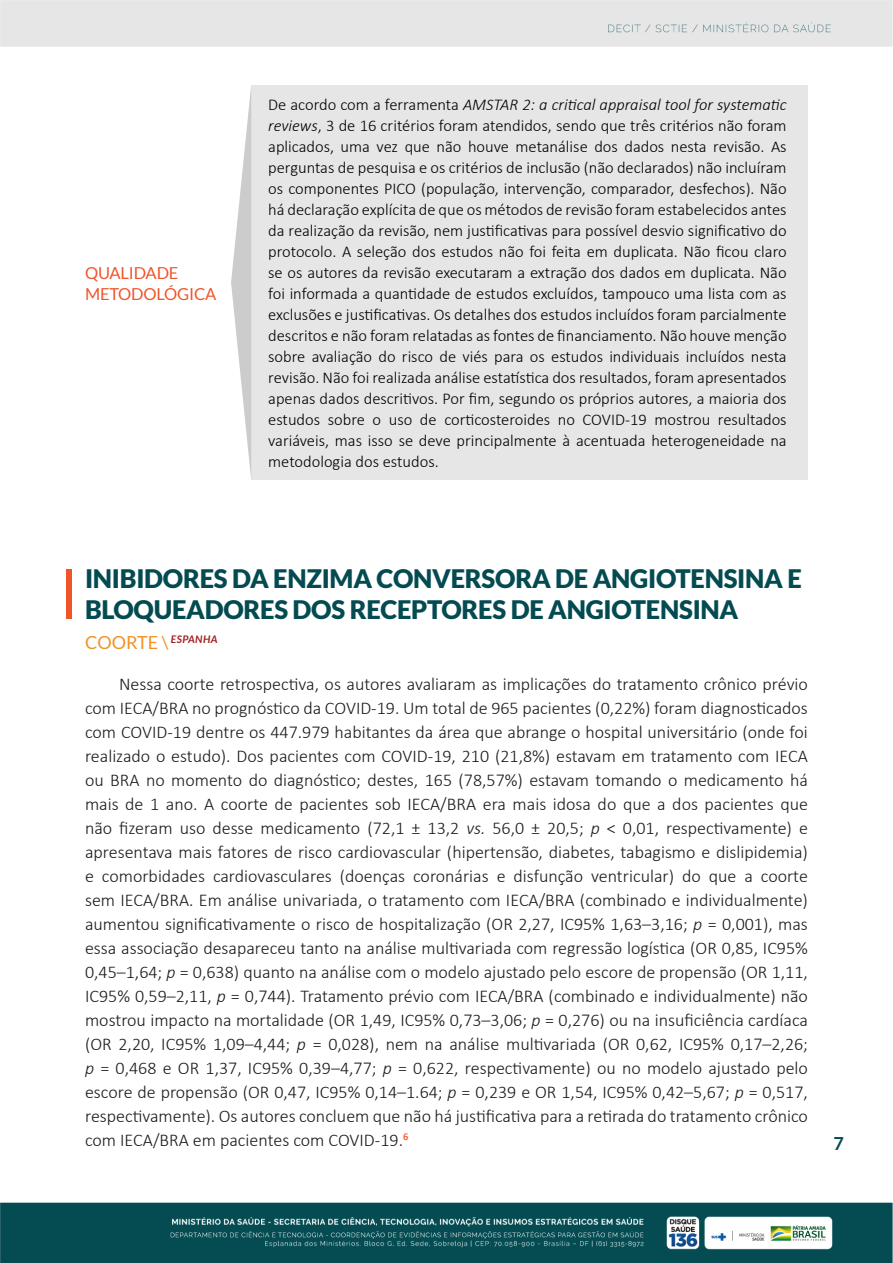
<style>
.page{position:relative;width:893px;height:1263px;background:#fff}
.page>*{position:absolute;margin:0;border:0;box-sizing:border-box;transform-origin:0 0}
.t1{font:900 25.5px/30.6px "Lato";letter-spacing:-.01em;color:#034b51}
.t2{font:300 18px/24px "Calibri";color:#1a1a1a;text-align:justify}
.t3{font:18px "Lato";color:#f29224}
.t4{font:700 18px "Lato";color:#034b51}
.t5{font:300 16.5px/21px "Calibri";color:#000;text-align:justify}
.t6{font:16.5px/21px "Lato";letter-spacing:-.01em;color:#f0542b}
.s1{font-style:italic}
</style>
<div class="page">
<img style="left:0;top:0;width:893px;height:1263px">
<div style="left:85px;top:85px;width:146px;height:395px;background:#fff"></div>
<div style="left:251px;top:85px;width:557px;height:395px;background:#e6e6e6"></div>
<svg style="left:231px;top:85px;width:20px;height:395px"></svg>
<div style="left:66px;top:569px;width:6px;height:49px;background:#f0542b"></div>
<p class="t6" style="left:85px;top:262px;width:133px">QUALIDADE<br>METODOLÓGICA</p>
<p class="t5" style="left:268px;top:94px;width:520px">De acordo com a ferramenta <span class="s1">AMSTAR 2: a critical appraisal tool for systematic reviews</span>, 3 de 16 critérios foram atendidos, sendo que três critérios não foram aplicados, uma vez que não houve metanálise dos dados nesta revisão. As perguntas de pesquisa e os critérios de inclusão (não declarados) não incluíram os componentes PICO (população, intervenção, comparador, desfechos). Não há declaração explícita de que os métodos de revisão foram estabelecidos antes da realização da revisão, nem justificativas para possível desvio significativo do protocolo. A seleção dos estudos não foi feita em duplicata. Não ficou claro se os autores da revisão executaram a extração dos dados em duplicata. Não foi informada a quantidade de estudos excluídos, tampouco uma lista com as exclusões e justificativas. Os detalhes dos estudos incluídos foram parcialmente descritos e não foram relatadas as fontes de financiamento. Não houve menção sobre avaliação do risco de viés para os estudos individuais incluídos nesta revisão. Não foi realizada análise estatística dos resultados, foram apresentados apenas dados descritivos. Por fim, segundo os próprios autores, a maioria dos estudos sobre o uso de corticosteroides no COVID-19 mostrou resultados variáveis, mas isso se deve principalmente à acentuada heterogeneidade na metodologia dos estudos.</p>
<h1 class="t1" style="left:85px;top:563px;width:718px">INIBIDORES DA ENZIMA CONVERSORA DE ANGIOTENSINA E<br>BLOQUEADORES DOS RECEPTORES DE ANGIOTENSINA</h1>
<p class="t3" style="left:85px;top:632px;width:134px">COORTE \ <sup>ESPANHA</sup></p>
<p class="t2" style="left:85px;top:672px;width:724px;text-indent:34px">Nessa coorte retrospectiva, os autores avaliaram as implicações do tratamento crônico prévio com IECA/BRA no prognóstico da COVID-19. Um total de 965 pacientes (0,22%) foram diagnosticados com COVID-19 dentre os 447.979 habitantes da área que abrange o hospital universitário (onde foi realizado o estudo). Dos pacientes com COVID-19, 210 (21,8%) estavam em tratamento com IECA ou BRA no momento do diagnóstico; destes, 165 (78,57%) estavam tomando o medicamento há mais de 1 ano. A coorte de pacientes sob IECA/BRA era mais idosa do que a dos pacientes que não fizeram uso desse medicamento (72,1 ± 13,2 <span class="s1">vs.</span> 56,0 ± 20,5; <span class="s1">p</span> &lt; 0,01, respectivamente) e apresentava mais fatores de risco cardiovascular (hipertensão, diabetes, tabagismo e dislipidemia) e comorbidades cardiovasculares (doenças coronárias e disfunção ventricular) do que a coorte sem IECA/BRA. Em análise univariada, o tratamento com IECA/BRA (combinado e individualmente) aumentou significativamente o risco de hospitalização (OR 2,27, IC95% 1,63–3,16; <span class="s1">p</span> = 0,001), mas essa associação desapareceu tanto na análise multivariada com regressão logística (OR 0,85, IC95% 0,45–1,64; <span class="s1">p</span> = 0,638) quanto na análise com o modelo ajustado pelo escore de propensão (OR 1,11, IC95% 0,59–2,11, <span class="s1">p</span> = 0,744). Tratamento prévio com IECA/BRA (combinado e individualmente) não mostrou impacto na mortalidade (OR 1,49, IC95% 0,73–3,06; <span class="s1">p</span> = 0,276) ou na insuficiência cardíaca (OR 2,20, IC95% 1,09–4,44; <span class="s1">p</span> = 0,028), nem na análise multivariada (OR 0,62, IC95% 0,17–2,26; <span class="s1">p</span> = 0,468 e OR 1,37, IC95% 0,39–4,77; <span class="s1">p</span> = 0,622, respectivamente) ou no modelo ajustado pelo escore de propensão (OR 0,47, IC95% 0,14–1.64; <span class="s1">p</span> = 0,239 e OR 1,54, IC95% 0,42–5,67; <span class="s1">p</span> = 0,517, respectivamente). Os autores concluem que não há justificativa para a retirada do tratamento crônico com IECA/BRA em pacientes com COVID-19.<sup>6</sup></p>
<p class="t4" style="left:833px;top:1133px;width:12px">7</p>
</div>
